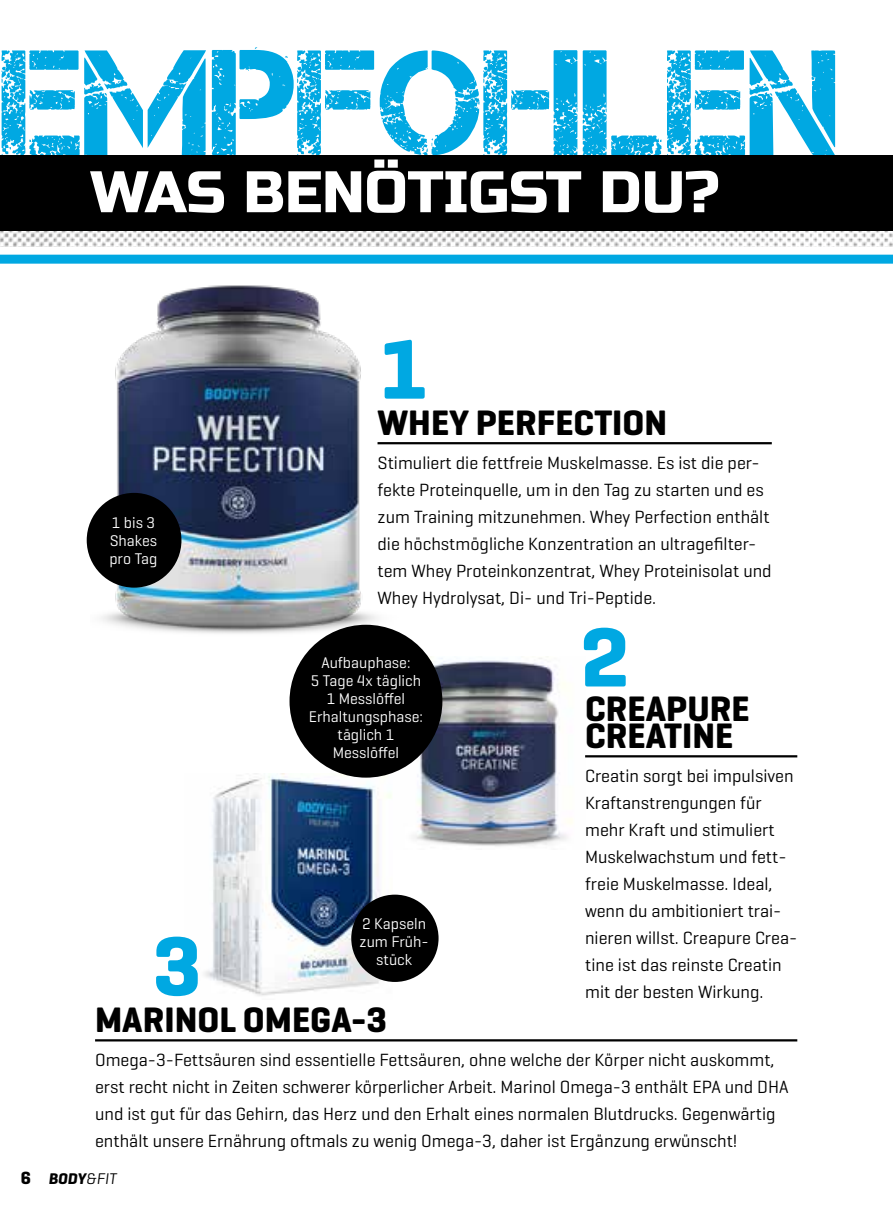
<style>
.page{position:relative;width:893px;height:1212px;background:#fff}
.page>*{position:absolute;margin:0;border:0;box-sizing:border-box;transform-origin:0 0}
.t1{font:149.62px "Captureit";color:#00a8e2}
.t2{font:700 85.5px "Geogrotesque";color:#00a8e2}
.t3{font:58.5px "Russo One";color:#fff}
.t4{font:700 36px/27px "Geogrotesque";color:#000}
.t5{font:18px/27px "Geogrotesque";color:#000}
.t6{font:15.75px/18px "Geogrotesque";color:#fff;text-align:center}
.t7{font:italic 700 15.75px "Geogrotesque";color:#000}
.s1{font-style:normal;font-size:18px}
.s2{font-weight:400}
</style>
<div class="page">
<img style="left:394px;top:656px;width:179px;height:191px">
<img style="left:91px;top:285px;width:327px;height:352px">
<img style="left:204px;top:774px;width:188px;height:222px">
<hr style="left:377px;top:442px;width:395px;height:2px;background:#000">
<hr style="left:585px;top:755px;width:212px;height:2px;background:#000">
<hr style="left:95px;top:1039px;width:702px;height:2px;background:#000">
<div style="left:0;top:155px;width:893px;height:76px;background:#000"></div>
<img style="left:0;top:232px;width:893px;height:15px">
<div style="left:0;top:255px;width:893px;height:9px;background:#00a8e2"></div>
<div style="left:87px;top:493px;width:94px;height:95px;background:#000;border-radius:50%"></div>
<div style="left:351px;top:895px;width:88px;height:87px;background:#000;border-radius:50%"></div>
<div style="left:290px;top:625px;width:152px;height:153px;background:#000;border-radius:50%"></div>
<h1 class="t1" style="left:2px;top:20px;width:841px">EMPFOHLEN</h1>
<h3 class="t3" style="left:91px;top:158px;width:630px">WAS BENÖTIGST DU?</h3>
<p class="t6" style="left:109px;top:513px;width:50px;text-align:left">1 bis 3<br>Shakes pro Tag</p>
<h2 class="t2" style="left:153px;top:913px;width:50px">3</h2>
<h2 class="t2" style="left:379px;top:316px;width:50px">1</h2>
<h3 class="t4" style="left:377px;top:409px;width:291px">WHEY PERFECTION</h3>
<p class="t5" style="left:377px;top:449px;width:396px">Stimuliert die fettfreie Muskelmasse. Es ist die per&shy;fekte Proteinquelle, um in den Tag zu starten und es zum Training mitzunehmen. Whey Perfection enthält die höchstmögliche Konzentration an ultragefilter&shy;tem Whey Proteinkonzentrat, Whey Proteinisolat und Whey Hydrolysat, Di- und Tri-Peptide.</p>
<p class="t6" style="left:309px;top:653px;width:116px">Aufbauphase:<br>5 Tage 4x täglich<br>1 Messlöffel<br>Erhaltungsphase: täglich 1<br>Messlöffel</p>
<p class="t6" style="left:360px;top:914px;width:71px">2 Kapseln zum Früh&shy;stück</p>
<h2 class="t2" style="left:580px;top:604px;width:50px">2</h2>
<h3 class="t4" style="left:585px;top:696px;width:166px">CREAPURE<br>CREATINE</h3>
<p class="t5" style="left:585px;top:762px;width:214px">Creatin sorgt bei impulsiven<br>Kraftanstrengungen für mehr Kraft und stimuliert<br>Muskelwachstum und fett&shy;freie Muskelmasse. Ideal, wenn du ambitioniert trai&shy;nieren willst. Creapure Crea&shy;tine ist das reinste Creatin mit der besten Wirkung.</p>
<h3 class="t4" style="left:95px;top:1007px;width:293px">MARINOL OMEGA-3</h3>
<p class="t5" style="left:95px;top:1046px;width:695px">Omega-3-Fettsäuren sind essentielle Fettsäuren, ohne welche der Körper nicht auskommt, erst recht nicht in Zeiten schwerer körperlicher Arbeit. Marinol Omega-3 enthält EPA und DHA und ist gut für das Gehirn, das Herz und den Erhalt eines normalen Blutdrucks. Gegenwärtig enthält unsere Ernährung oftmals zu wenig Omega-3, daher ist Ergänzung erwünscht!</p>
<p class="t7" style="left:21px;top:1169px;width:97px"><span class="s1">6</span> BODY<span class="s2">&amp;FIT</span></p>
</div>
